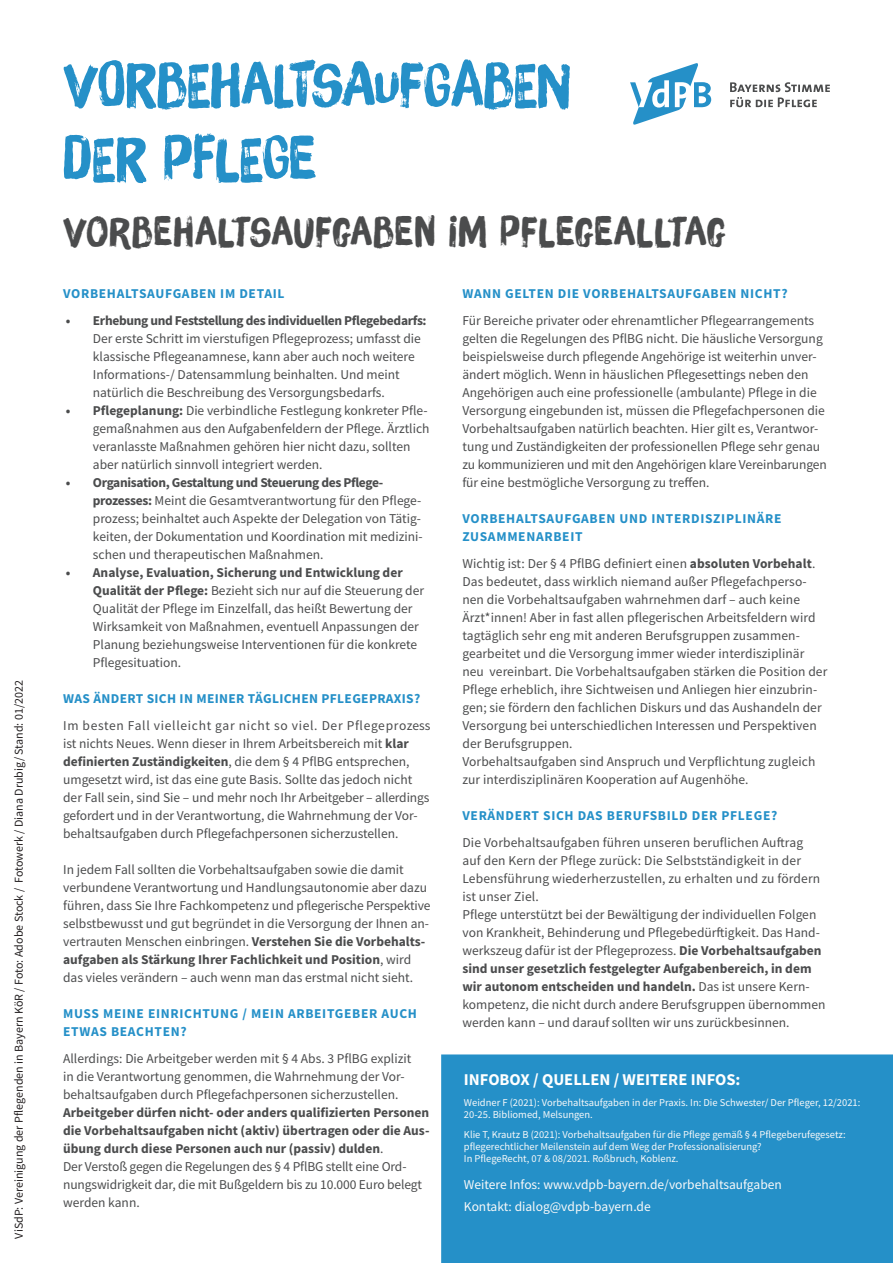
<style>
.page{position:relative;width:893px;height:1263px;background:#fff}
.page>*{position:absolute;margin:0;border:0;box-sizing:border-box;transform-origin:0 0}
.t1{font:60px/74.2px "Brush Up";color:#2590c8}
.t2{font:40.5px "Brush Up";letter-spacing:.03em;color:#4b4c4d}
.t3{font:700 16.5px "Source Sans Pro";color:#fff}
.t4{font:13.5px/18px "Source Sans Pro";color:#4b4c4d}
.t5{font:700 13.5px/18px "Source Sans Pro";color:#4b4c4d}
.t6{font:700 13.5px/18px "Source Sans Pro";letter-spacing:.05em;color:#2590c8}
.t7{font:13.5px/22.2px "Source Sans Pro";color:#f9f9f9}
.t8{font:700 13.5px "Source Sans Pro";letter-spacing:-.025em;color:#4b4c4d}
.t9{font:700 13.5px "Source Sans Pro";letter-spacing:.025em;color:#2590c8}
.t10{font:12px "Source Sans Pro";color:#231f20}
.t11{font:10.5px/12px "Source Sans Pro";color:#f9f9f9}
.s1{font-weight:700}
.s2{font-weight:400}
</style>
<div class="page">
<div style="left:442px;top:1055px;width:450px;height:207px;background:#2590c8"></div>
<div style="left:441px;top:1054px;width:452px;height:209px;border:2px solid #2590c8"></div>
<svg style="left:630px;top:63px;width:81px;height:62px"></svg>
<svg style="left:730px;top:82px;width:100px;height:25px"></svg>
<p class="t10" style="left:11px;top:1238px;width:560px;rotate:-90deg">ViSdP: Vereinigung der Pflegenden in Bayern KöR / Foto: Adobe Stock / Fotowerk / Diana Drubig/ Stand: 01/2022</p>
<h1 class="t1" style="left:63px;top:47px;width:509px">VORBEHALTSAUFGABEN<br>DER PFLEGE</h1>
<h2 class="t2" style="left:63px;top:208px;width:664px">VORBEHALTSAUFGABEN IM PFLEGEALLTAG</h2>
<p class="t6" style="left:63px;top:284px;width:223px">VORBEHALTSAUFGABEN IM DETAIL</p>
<p class="t8" style="left:66px;top:312px;width:362px">• Erhebung und Feststellung des individuellen Pflegebedarfs:</p>
<p class="t4" style="left:93px;top:330px;width:329px">Der erste Schritt im vierstufigen Pflegeprozess; umfasst die klassische Pflegeanamnese, kann aber auch noch weitere Informations-/ Datensammlung beinhalten. Und meint natürlich die Beschreibung des Versorgungsbedarfs.</p>
<p class="t4" style="left:93px;top:402px;width:338px;text-indent:-27px"><span class="s1">• Pflegeplanung:</span> Die verbindliche Festlegung konkreter Pfle&shy;gemaßnahmen aus den Aufgabenfeldern der Pflege. Ärztlich veranlasste Maßnahmen gehören hier nicht dazu, sollten aber natürlich sinnvoll integriert werden.</p>
<p class="t4" style="left:93px;top:474px;width:331px;text-indent:-27px"><span class="s1">• Organisation, Gestaltung und Steuerung des Pflege&shy;prozesses:</span> Meint die Gesamtverantwortung für den Pflege&shy;prozess; beinhaltet auch Aspekte der Delegation von Tätig&shy;keiten, der Dokumentation und Koordination mit medizini&shy;schen und therapeutischen Maßnahmen.</p>
<p class="t4" style="left:93px;top:564px;width:333px;text-indent:-27px"><span class="s1">• Analyse, Evaluation, Sicherung und Entwicklung der Qualität der Pflege:</span> Bezieht sich nur auf die Steuerung der Qualität der Pflege im Einzelfall, das heißt Bewertung der Wirksamkeit von Maßnahmen, eventuell Anpassungen der Planung beziehungsweise Interventionen für die konkrete Pflegesituation.</p>
<p class="t9" style="left:63px;top:689px;width:359px">WAS ÄNDERT SICH IN MEINER TÄGLICHEN PFLEGEPRAXIS?</p>
<p class="t4" style="left:63px;top:716px;width:369px">Im besten Fall vielleicht gar nicht so viel. Der Pflegeprozess ist nichts Neues. Wenn dieser in Ihrem Arbeitsbereich mit <span class="s1">klar definierten Zuständigkeiten</span>, die dem § 4 PflBG entsprechen, umgesetzt wird, ist das eine gute Basis. Sollte das jedoch nicht der Fall sein, sind Sie – und mehr noch Ihr Arbeitgeber – allerdings gefordert und in der Verantwortung, die Wahrnehmung der Vor&shy;behaltsaufgaben durch Pflegefachpersonen sicherzustellen.</p>
<p class="t4" style="left:63px;top:860px;width:369px">In jedem Fall sollten die Vorbehaltsaufgaben sowie die damit verbundene Verantwortung und Handlungsautonomie aber dazu führen, dass Sie Ihre Fachkompetenz und pflegerische Perspektive selbstbewusst und gut begründet in die Versorgung der Ihnen an&shy;vertrauten Menschen einbringen. <span class="s1">Verstehen Sie die Vorbehalts&shy;aufgaben als Stärkung Ihrer Fachlichkeit und Position</span>, wird das vieles verändern – auch wenn man das erstmal nicht sieht.</p>
<p class="t6" style="left:63px;top:1004px;width:355px">MUSS MEINE EINRICHTUNG / MEIN ARBEITGEBER AUCH<br>ETWAS BEACHTEN?</p>
<p class="t4" style="left:63px;top:1049px;width:350px">Allerdings: Die Arbeitgeber werden mit § 4 Abs. 3 PflBG explizit in die Verantwortung genommen, die Wahrnehmung der Vor&shy;behaltsaufgaben durch Pflegefachpersonen sicherzustellen.</p>
<p class="t5" style="left:63px;top:1103px;width:368px">Arbeitgeber dürfen nicht- oder anders qualifizierten Personen die Vorbehaltsaufgaben nicht (aktiv) übertragen oder die Aus&shy;übung durch diese Personen auch nur (passiv) dulden<span class="s2">.<br>Der Verstoß gegen die Regelungen des § 4 PflBG stellt eine Ord&shy;nungswidrigkeit dar, die mit Bußgeldern bis zu 10.000 Euro belegt werden kann.</span></p>
<p class="t6" style="left:462px;top:284px;width:327px">WANN GELTEN DIE VORBEHALTSAUFGABEN NICHT?</p>
<p class="t4" style="left:462px;top:311px;width:366px">Für Bereiche privater oder ehrenamtlicher Pflegearrangements gelten die Regelungen des PflBG nicht. Die häusliche Versorgung beispielsweise durch pflegende Angehörige ist weiterhin unver&shy;ändert möglich. Wenn in häuslichen Pflegesettings neben den Angehörigen auch eine professionelle (ambulante) Pflege in die Versorgung eingebunden ist, müssen die Pflegefachpersonen die Vorbehaltsaufgaben natürlich beachten. Hier gilt es, Verantwor&shy;tung und Zuständigkeiten der professionellen Pflege sehr genau zu kommunizieren und mit den Angehörigen klare Vereinbarungen für eine bestmögliche Versorgung zu treffen.</p>
<p class="t6" style="left:462px;top:509px;width:321px">VORBEHALTSAUFGABEN UND INTERDISZIPLINÄRE<br>ZUSAMMENARBEIT</p>
<p class="t4" style="left:462px;top:554px;width:366px">Wichtig ist: Der § 4 PflBG definiert einen <span class="s1">absoluten Vorbehalt</span>.<br>Das bedeutet, dass wirklich niemand außer Pflegefachperso&shy;nen die Vorbehaltsaufgaben wahrnehmen darf – auch keine Ärzt*innen! Aber in fast allen pflegerischen Arbeitsfeldern wird tagtäglich sehr eng mit anderen Berufsgruppen zusammen&shy;gearbeitet und die Versorgung immer wieder interdisziplinär neu vereinbart. Die Vorbehaltsaufgaben stärken die Position der Pflege erheblich, ihre Sichtweisen und Anliegen hier einzubrin&shy;gen; sie fördern den fachlichen Diskurs und das Aushandeln der Versorgung bei unterschiedlichen Interessen und Perspektiven der Berufsgruppen.<br>Vorbehaltsaufgaben sind Anspruch und Verpflichtung zugleich zur interdisziplinären Kooperation auf Augenhöhe.</p>
<p class="t6" style="left:462px;top:806px;width:316px">VERÄNDERT SICH DAS BERUFSBILD DER PFLEGE?</p>
<p class="t4" style="left:462px;top:833px;width:364px">Die Vorbehaltsaufgaben führen unseren beruflichen Auftrag<br>auf den Kern der Pflege zurück: Die Selbstständigkeit in der Lebensführung wiederherzustellen, zu erhalten und zu fördern ist unser Ziel.<br>Pflege unterstützt bei der Bewältigung der individuellen Folgen von Krankheit, Behinderung und Pflegebedürftigkeit. Das Hand&shy;werkszeug dafür ist der Pflegeprozess. <span class="s1">Die Vorbehaltsaufgaben sind unser gesetzlich festgelegter Aufgabenbereich, in dem wir autonom entscheiden und handeln.</span> Das ist unsere Kern&shy;kompetenz, die nicht durch andere Berufsgruppen übernommen werden kann – und darauf sollten wir uns zurückbesinnen.</p>
<p class="t3" style="left:464px;top:1069px;width:278px">INFOBOX / QUELLEN / WEITERE INFOS:</p>
<p class="t11" style="left:464px;top:1096px;width:398px">Weidner F (2021): Vorbehaltsaufgaben in der Praxis. In: Die Schwester/ Der Pfleger, 12/2021:<br>20-25. Bibliomed, Melsungen.</p>
<p class="t11" style="left:464px;top:1129px;width:383px">Klie T, Krautz B (2021): Vorbehaltsaufgaben für die Pflege gemäß § 4 Pflegeberufegesetz: pflegerechtlicher Meilenstein auf dem Weg der Professionalisierung?<br>In PflegeRecht, 07 &amp; 08/2021. Roßbruch, Koblenz.</p>
<p class="t7" style="left:464px;top:1173px;width:319px">Weitere Infos: www.vdpb-bayern.de/vorbehaltsaufgaben<br>Kontakt: dialog@vdpb-bayern.de</p>
</div>
